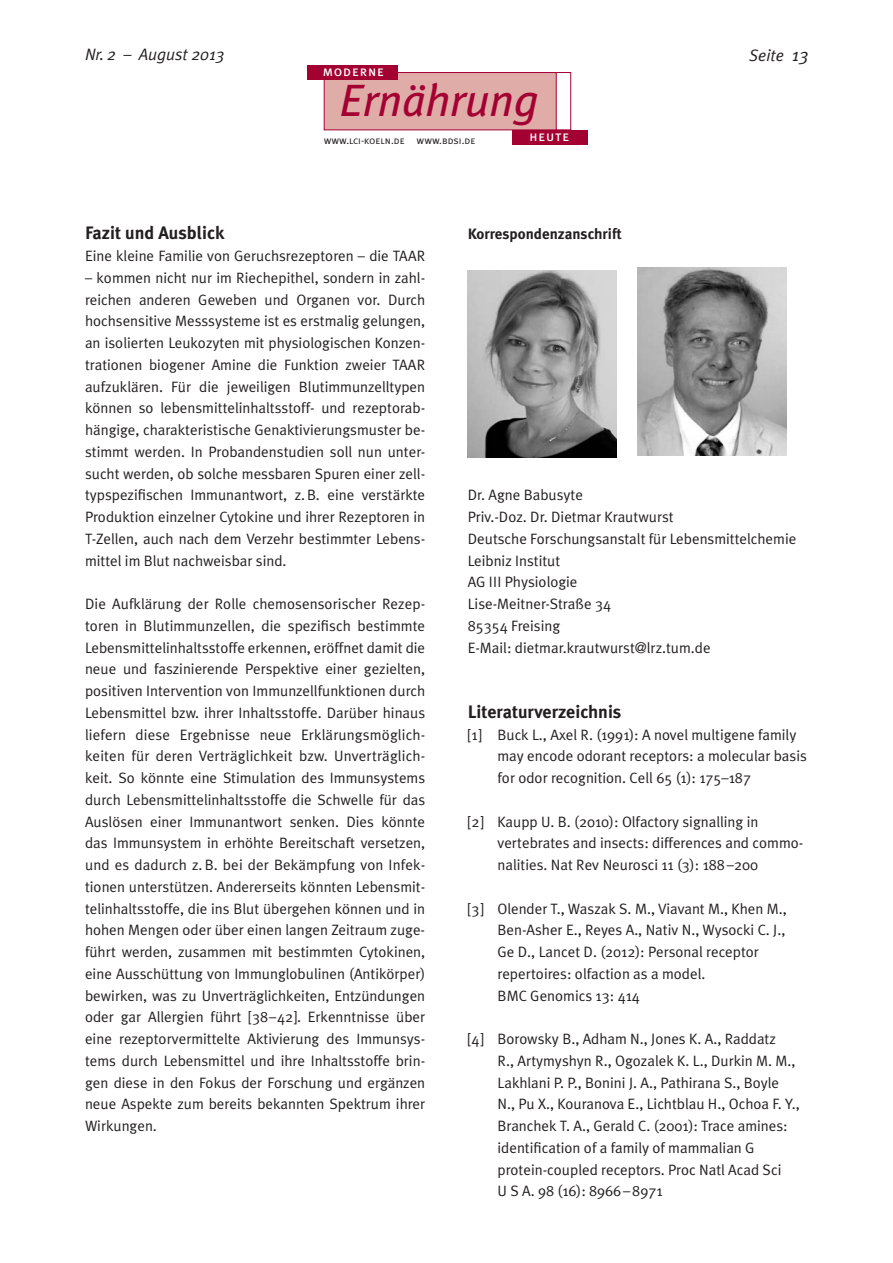
<style>
.page{position:relative;width:893px;height:1263px;background:#fff}
.page>*{position:absolute;margin:0;border:0;box-sizing:border-box;transform-origin:0 0}
.t1{font:italic 45.3px "Meta Plus";color:#a40133}
.t2{font:700 18px "Meta Plus";color:#231f20}
.t3{font:italic 16.5px "Meta Plus Normal";color:#231f20}
.t4{font:15px/21.8px "Meta Plus Normal";color:#231f20}
.t5{font:700 15px "Meta Plus";color:#231f20}
.t6{font:14.25px "Meta Plus Book Caps";letter-spacing:.055em;color:#fff}
.t7{font:10.5px "Meta Plus Normal Caps";color:#231f20}
.s1{font-size:18px}
</style>
<div class="page">
<div style="left:512px;top:130px;width:75px;height:15px;background:#a40133"></div>
<div style="left:324px;top:72px;width:241px;height:58px;background:#e0aca8;border:1px solid #a40133"></div>
<div style="left:556px;top:72px;width:15px;height:58px;background:#fff"></div>
<div style="left:308px;top:65px;width:90px;height:15px;background:#a40133"></div>
<img style="left:468px;top:270px;width:149px;height:187px">
<img style="left:638px;top:268px;width:149px;height:187px">
<p class="t3" style="left:85px;top:45px;width:141px">Nr. 2 – August 2013</p>
<p class="t6" style="left:323px;top:63px;width:63px">moderne</p>
<h1 class="t1" style="left:339px;top:74px;width:201px">Ernährung</h1>
<p class="t7" style="left:324px;top:135px;width:153px">www.lci-koeln.de www.bdsi.de</p>
<p class="t6" style="left:530px;top:128px;width:41px">heute</p>
<p class="t3" style="left:749px;top:46px;width:61px">Seite <span class="s1">13</span></p>
<p class="t2" style="left:85px;top:223px;width:141px">Fazit und Ausblick</p>
<p class="t4" style="left:85px;top:245px;width:342px">Eine kleine Familie von Geruchsrezeptoren – die TAAR</p>
<p class="t4" style="left:85px;top:266px;width:342px;text-align:justify">– kommen nicht nur im Riechepithel, sondern in zahl&shy;reichen anderen Geweben und Organen vor. Durch hochsensitive Messsysteme ist es erstmalig gelungen, an isolierten Leukozyten mit physiologischen Konzen&shy;trationen biogener Amine die Funktion zweier TAAR aufzuklären. Für die jeweiligen Blutimmunzelltypen können so lebensmittelinhaltsstoff- und rezeptorab&shy;hängige, charakteristische Genaktivierungsmuster be&shy;stimmt werden. In Probandenstudien soll nun unter&shy;sucht werden, ob solche messbaren Spuren einer zell&shy;typspezifischen Immunantwort, z.B. eine verstärkte Produktion einzelner Cytokine und ihrer Rezeptoren in T-Zellen, auch nach dem Verzehr bestimmter Lebens&shy;mittel im Blut nachweisbar sind.</p>
<p class="t4" style="left:85px;top:593px;width:342px;text-align:justify">Die Aufklärung der Rolle chemosensorischer Rezep&shy;toren in Blutimmunzellen, die spezifisch bestimmte Lebensmittelinhaltsstoffe erkennen, eröffnet damit die neue und faszinierende Perspektive einer gezielten, positiven Intervention von Immunzellfunktionen durch Lebensmittel bzw. ihrer Inhaltsstoffe. Darüber hinaus liefern diese Ergebnisse neue Erklärungsmöglich&shy;keiten für deren Verträglichkeit bzw. Unverträglich&shy;keit. So könnte eine Stimulation des Immunsystems durch Lebensmittelinhaltsstoffe die Schwelle für das Auslösen einer Immunantwort senken. Dies könnte das Immunsystem in erhöhte Bereitschaft versetzen, und es dadurch z.B. bei der Bekämpfung von Infek&shy;tionen unterstützen. Andererseits könnten Lebensmit&shy;telinhaltsstoffe, die ins Blut übergehen können und in hohen Mengen oder über einen langen Zeitraum zuge&shy;führt werden, zusammen mit bestimmten Cytokinen, eine Ausschüttung von Immunglobulinen (Antikörper) bewirken, was zu Unverträglichkeiten, Entzündungen oder gar Allergien führt [38–42]. Erkenntnisse über eine rezeptorvermittelte Aktivierung des Immunsys&shy;tems durch Lebensmittel und ihre Inhaltsstoffe brin&shy;gen diese in den Fokus der Forschung und ergänzen neue Aspekte zum bereits bekannten Spektrum ihrer Wirkungen.</p>
<p class="t5" style="left:468px;top:225px;width:155px">Korrespondenzanschrift</p>
<p class="t4" style="left:468px;top:484px;width:330px">Dr. Agne Babusyte<br>Priv.-Doz. Dr. Dietmar Krautwurst<br>Deutsche Forschungsanstalt für Lebensmittelchemie<br>Leibniz Institut<br>AG III Physiologie<br>Lise-Meitner-Straße 34<br>85354 Freising<br>E-Mail: dietmar.krautwurst@lrz.tum.de</p>
<p class="t2" style="left:468px;top:701px;width:155px">Literaturverzeichnis</p>
<p class="t4" style="left:497px;top:723px;width:311px;text-indent:-30px">[1] Buck L., Axel R. (1991): A novel multigene family may encode odorant receptors: a molecular basis for odor recognition. Cell 65 (1): 175–187</p>
<p class="t4" style="left:497px;top:810px;width:307px;text-indent:-30px">[2] Kaupp U. B. (2010): Olfactory signalling in vertebrates and insects: differences and commo&shy;nalities. Nat Rev Neurosci 11 (3): 188–200</p>
<p class="t4" style="left:497px;top:897px;width:291px;text-indent:-30px">[3] Olender T., Waszak S. M., Viavant M., Khen M., Ben-Asher E., Reyes A., Nativ N., Wysocki C. J., Ge D., Lancet D. (2012): Personal receptor repertoires: olfaction as a model.<br>BMC Genomics 13: 414</p>
<p class="t4" style="left:497px;top:1028px;width:304px;text-indent:-30px">[4] Borowsky B., Adham N., Jones K. A., Raddatz<br>R., Artymyshyn R., Ogozalek K. L., Durkin M. M., Lakhlani P. P., Bonini J. A., Pathirana S., Boyle N., Pu X., Kouranova E., Lichtblau H., Ochoa F. Y., Branchek T. A., Gerald C. (2001): Trace amines: identification of a family of mammalian G protein-coupled receptors. Proc Natl Acad Sci<br>U S A. 98 (16): 8966–8971</p>
</div>
